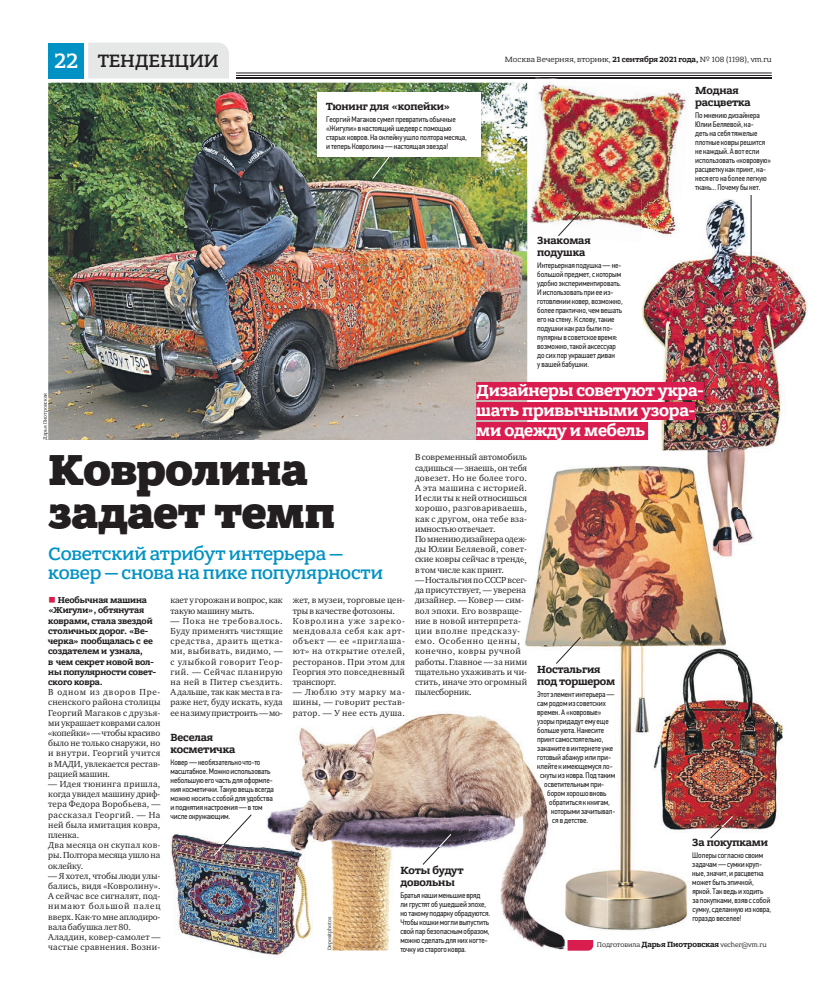
<style>
.page{position:relative;width:820px;height:993px;background:#fff}
.page>*{position:absolute;margin:0;border:0;box-sizing:border-box;transform-origin:0 0}
.t1{font:800 46px/43px "Bandera Pro";letter-spacing:-.01em;color:#231f20}
.t2{font:500 19px/19px "Bandera Pro";letter-spacing:-.005em;color:#0092c4}
.t3{font:500 19px "Bandera Pro";letter-spacing:-.01em;color:#231f20}
.t4{font:700 17px/20px "Bandera Pro";letter-spacing:-.01em;color:#fff}
.t5{font:700 11px/12px "Bandera Pro";letter-spacing:-.01em;color:#231f20}
.t6{font:9px/10.2px "Charter ITC";letter-spacing:.01em;color:#231f20}
.t7{font:9px/10.2px "Charter ITC";letter-spacing:.03em;color:#231f20}
.t8{font:700 9px/10.2px "Bandera Pro";letter-spacing:-.01em;color:#231f20}
.t9{font:9px/10.2px "Charter ITC";letter-spacing:-.015em;color:#231f20}
.t10{font:8px/9px "PF Din Text Cond Pro";letter-spacing:-.01em;color:#231f20}
.t11{font:8px "Bandera Pro";letter-spacing:-.01em;color:#231f20}
.t12{font:700 8px "Bandera Pro";letter-spacing:-.01em;color:#231f20}
.t13{font:7px "Bandera Pro";letter-spacing:-.01em;color:#231f20}
.t14{font:5px "Bandera Pro";letter-spacing:-.005em;color:#231f20}
.s1{font-size:22px;color:#fff}
.s2{font-weight:700}
.s3{font-family:"PF Din Text Cond Pro X Black";font-weight:400;color:#d91d4f}
.s4{font-weight:400;font-size:7px}
</style>
<div class="page">
<div style="left:48px;top:43px;width:36px;height:35px;background:#0092c4"></div>
<div style="left:88px;top:43px;width:141px;height:35px;background:#e5e8e7"></div>
<hr style="left:236px;top:72px;width:535px;height:1px;background:#231f20">
<hr style="left:236px;top:75px;width:535px;height:1px;background:#231f20">
<hr style="left:236px;top:77px;width:535px;height:1px;background:#231f20">
<img style="left:48px;top:83px;width:479px;height:357px">
<img style="left:170px;top:833px;width:115px;height:124px">
<img style="left:269px;top:713px;width:297px;height:237px">
<img style="left:293px;top:713px;width:112px;height:4px">
<img style="left:269px;top:713px;width:13px;height:4px">
<img style="left:263px;top:818px;width:49px;height:132px">
<img style="left:527px;top:78px;width:164px;height:165px">
<img style="left:522px;top:174px;width:5px;height:59px">
<img style="left:525px;top:465px;width:202px;height:466px">
<img style="left:537px;top:665px;width:63px;height:7px">
<img style="left:537px;top:679px;width:77px;height:8px">
<svg style="left:607px;top:690px;width:7px;height:8px"></svg>
<svg style="left:607px;top:746px;width:8px;height:33px"></svg>
<svg style="left:607px;top:798px;width:7px;height:17px"></svg>
<img style="left:523px;top:688px;width:84px;height:259px">
<svg style="left:567px;top:939px;width:40px;height:11px"></svg>
<img style="left:537px;top:690px;width:70px;height:8px">
<img style="left:537px;top:701px;width:68px;height:6px">
<img style="left:537px;top:709px;width:64px;height:7px">
<img style="left:537px;top:719px;width:70px;height:6px">
<img style="left:537px;top:726px;width:67px;height:8px">
<img style="left:537px;top:737px;width:66px;height:6px">
<img style="left:537px;top:746px;width:70px;height:24px">
<img style="left:540px;top:772px;width:67px;height:7px">
<img style="left:544px;top:782px;width:59px;height:6px">
<img style="left:547px;top:789px;width:59px;height:8px">
<img style="left:549px;top:798px;width:58px;height:8px">
<img style="left:551px;top:809px;width:56px;height:6px">
<img style="left:552px;top:818px;width:35px;height:5px">
<svg style="left:525px;top:465px;width:2px;height:36px"></svg>
<svg style="left:525px;top:507px;width:2px;height:16px"></svg>
<svg style="left:525px;top:535px;width:2px;height:29px"></svg>
<svg style="left:525px;top:576px;width:1px;height:29px"></svg>
<svg style="left:525px;top:657px;width:2px;height:29px"></svg>
<img style="left:642px;top:199px;width:165px;height:345px">
<img style="left:641px;top:199px;width:40px;height:47px">
<img style="left:641px;top:436px;width:95px;height:126px">
<div style="left:476px;top:382px;width:227px;height:18px;background:#d91d4f"></div>
<div style="left:476px;top:402px;width:218px;height:18px;background:#d91d4f"></div>
<div style="left:476px;top:422px;width:171px;height:18px;background:#d91d4f"></div>
<svg style="left:372px;top:157px;width:28px;height:22px"></svg>
<svg style="left:557px;top:211px;width:23px;height:25px"></svg>
<hr style="left:750px;top:195px;width:1px;height:73px;background:#231f20">
<svg style="left:555px;top:636px;width:26px;height:28px"></svg>
<img style="left:650px;top:647px;width:134px;height:185px">
<div style="left:317px;top:93px;width:163px;height:64px;background:#fff"></div>
<svg style="left:709px;top:815px;width:24px;height:23px"></svg>
<svg style="left:422px;top:833px;width:29px;height:31px"></svg>
<svg style="left:213px;top:814px;width:39px;height:42px"></svg>
<h2 class="t3" style="left:54px;top:52px;width:166px"><span class="s1">22</span> ТЕНДЕНЦИИ</h2>
<p class="t11" style="left:504px;top:56px;width:268px">Москва Вечерняя, вторник, <span class="s2">21 сентября 2021 года,</span> № 108 (1198), vm.ru</p>
<p class="t14" style="left:43px;top:440px;width:48px;rotate:-90deg">Дарья Пиотровская</p>
<h3 class="t5" style="left:326px;top:101px;width:126px">Тюнинг для «копейки»</h3>
<p class="t10" style="left:326px;top:114px;width:142px">ГеоргийМагаков сумел превратить обычные «Жигули» в настоящийшедевр с помощью старых ковров. На оклейкуушло полторамесяца, и теперь Ковролина — настоящая звезда!</p>
<h3 class="t5" style="left:694px;top:85px;width:57px">Модная расцветка</h3>
<p class="t10" style="left:694px;top:111px;width:77px">Помнениюдизайнера<br>Юлии Беляевой, на-<br>деть на себя тяжелые плотные коврырешится не каждый. А вот если использовать «ковровую» расцветку как принт, на&shy;неся его на более легкую ткань... Почему бынет.</p>
<h3 class="t5" style="left:537px;top:235px;width:55px">Знакомая подушка</h3>
<p class="t10" style="left:537px;top:260px;width:87px">Интерьерная подушка — не&shy;большой предмет, с которым удобно экспериментировать.<br>Ииспользовать при ее из&shy;готовлении ковер, возможно, более практично, чемвешать его на стену. К слову, такие подушки как раз были по&shy;пулярныв советское время: возможно, такой аксессуар до сих пор украшает диван<br>у вашей бабушки.</p>
<h3 class="t4" style="left:476px;top:381px;width:229px">Дизайнеры советуют укра&shy;шать привычными узора&shy;ми одежду и мебель</h3>
<p class="t6" style="left:415px;top:453px;width:114px">В современный автомобиль садишься — знаешь, он тебя довезет. Но не более того.<br>А эта машина с историей.<br>И если ты к ней относишься хорошо, разговариваешь, как с другом, она тебе вза&shy;имностью отвечает.<br>По мнению дизайнера одеж&shy;ды Юлии Беляевой, совет&shy;ские ковры сейчас в тренде, в том числе как принт.</p>
<p class="t6" style="left:415px;top:575px;width:114px">— Ностальгия по СССР всег&shy;да присутствует, — уверена дизайнер. — Ковер — сим&shy;вол эпохи. Его возвраще&shy;ние в новой интерпрета&shy;ции вполне предсказу&shy;емо. Особенно ценны, конечно, ковры ручной работы. Главное — за ними тщательно ухаживать и чи&shy;стить, иначе это огромный пылесборник.</p>
<h1 class="t1" style="left:48px;top:450px;width:288px">Ковролина задает темп</h1>
<h2 class="t2" style="left:48px;top:545px;width:336px">Cоветский атрибут интерьера — ковер — снова на пике популярности</h2>
<p class="t8" style="left:48px;top:595px;width:109px"><span class="s3">■</span> Необычная машина «Жигули», обтянутая коврами, стала звездой столичных дорог. «Ве&shy;черка» пообщалась с ее создателем и узнала,<br>в чем секрет новой вол&shy;ны популярности совет&shy;ского ковра.</p>
<p class="t6" style="left:48px;top:687px;width:114px;text-align:justify">В одном из дворов Пре&shy;сненского района столицы Георгий Магаков с друзья&shy;ми украшает коврами салон «копейки» — чтобы красиво было не только снаружи, но и внутри. Георгий учится в МАДИ, увлекается рестав&shy;рацией машин.</p>
<p class="t6" style="left:48px;top:779px;width:114px">— Идея тюнинга пришла, когда увидел машину дриф&shy;тера Федора Воробьева, — рассказал Георгий. — На ней была имитация ковра, пленка.<br>Два месяца он скупал ков&shy;ры. Полтора месяца ушло на оклейку.</p>
<p class="t6" style="left:48px;top:871px;width:114px">— Я хотел, чтобы люди улы&shy;бались, видя «Ковролину».<br>А сейчас все сигналят, под&shy;нимают большой палец вверх. Как-то мне аплодиро&shy;вала бабушка лет 80.<br>Аладдин, ковер-самолет — частые сравнения. Возни-</p>
<p class="t9" style="left:170px;top:595px;width:114px">кает у горожан и вопрос, как такую машину мыть.</p>
<p class="t6" style="left:170px;top:616px;width:114px;text-align:justify">— Пока не требовалось.<br>Буду применять чистящие средства, драить щетка&shy;ми, выбивать, видимо, — с улыбкой говорит Геор&shy;гий. — Сейчас планирую на ней в Питер съездить.<br>А дальше, так как места в га&shy;раже нет, буду искать, куда ее на зиму пристроить— мо-</p>
<p class="t7" style="left:292px;top:595px;width:114px">жет, в музеи, торговые цен&shy;тры в качестве фотозоны.<br>Ковролина уже зареко&shy;мендовала себя как арт&shy;объект — ее «приглаша&shy;ют» на открытие отелей, ресторанов. При этом для<br>Георгия это повседневный транспорт.</p>
<p class="t6" style="left:292px;top:687px;width:114px;text-align:justify">— Люблю эту марку ма&shy;шины, — говорит рестав&shy;ратор. — У нее есть душа.</p>
<h3 class="t5" style="left:170px;top:732px;width:66px">Веселая косметичка</h3>
<p class="t10" style="left:170px;top:757px;width:105px">Ковер — необязательно что-то масштабное. Можно использовать небольшуюего часть для оформле&shy;ния косметички. Такуювещь всегда можно носить ссобой для удобства и поднятия настроения — в том числе окружающим.</p>
<h3 class="t5" style="left:400px;top:864px;width:65px">Коты будут довольны</h3>
<p class="t10" style="left:400px;top:890px;width:91px">Братья нашименьшие вряд<br>ли грустят об ушедшей эпохе, но такому подарку обрадуются.<br>Чтобыкошкимогли выпустить свой пар безопаснымобразом, можно сделать для них когте&shy;точку изстарого ковра.</p>
<p class="t14" style="left:327px;top:950px;width:35px;rotate:-90deg">Depositphotos</p>
<h3 class="t5" style="left:537px;top:663px;width:80px">Ностальгия под торшером</h3>
<p class="t10" style="left:537px;top:689px;width:79px">Этотэлемент интерьера — самродомизсоветских времен. А «ковровые» узорыпридадут ему еще больше уюта. Нанесите принтсамостоятельно,</p>
<p class="t10" style="left:544px;top:779px;width:64px;text-align:center">осветительнымпри&shy;боромхорошо вновь</p>
<p class="t10" style="left:552px;top:815px;width:38px">ся в детстве.</p>
<p class="t10" style="left:537px;top:743px;width:79px;text-align:center">закажите в интернете уже готовый абажур или при&shy;клейте к имеющемуся ло&shy;скутыиз ковра. Под таким</p>
<p class="t10" style="left:549px;top:797px;width:68px">обратиться к книгам, которыми зачитывал-</p>
<h3 class="t5" style="left:692px;top:837px;width:77px">За покупками</h3>
<p class="t10" style="left:692px;top:850px;width:80px">Шоперысогласно своим задачам — сумки круп&shy;ные, значит, и расцветка может быть эпичной, яркой. Так ведь и ходить за покупками, взяв ссобой сумку, сделаннуюиз ковра, гораздо веселее!</p>
<p class="t12" style="left:610px;top:940px;width:130px"><span class="s4">готовила</span> Дарья Пиотровская <span class="s4">veche</span></p>
<p class="t13" style="left:596px;top:941px;width:15px">Под</p>
<p class="t13" style="left:738px;top:941px;width:29px">r@vm.ru</p>
</div>
